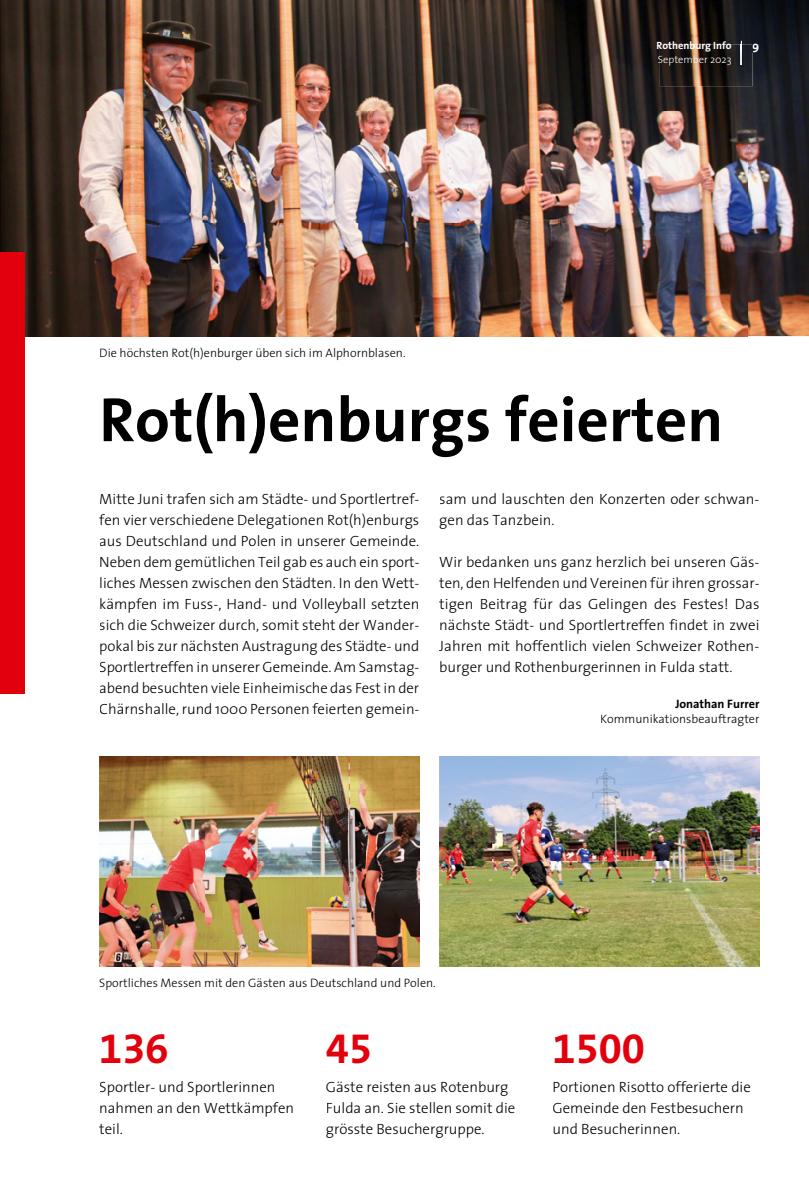
<style>
.page{position:relative;width:809px;height:1191px;background:#fff}
.page>*{position:absolute;margin:0;border:0;box-sizing:border-box;transform-origin:0 0}
.t1{font:700 63px "The Sans";color:#000}
.t2{font:42px "The Sans Bold Expert";color:#e3000d}
.t3{font:300 14.88px/21px "The Sans";color:#000}
.t4{font:300 12.25px "The Sans";color:#000}
.t5{font:700 12.25px "The Sans";color:#000}
.t6{font:700 12.25px "The Sans";color:#fff}
.t7{font:700 10.5px "The Sans";color:#fff}
.t8{font:300 10.5px "The Sans";color:#fff}
</style>
<div class="page">
<img style="left:0;top:0;width:809px;height:336px">
<svg style="left:752px;top:44px;width:6px;height:9px"></svg>
<img style="left:99px;top:756px;width:320px;height:210px">
<img style="left:439px;top:756px;width:320px;height:210px">
<div style="left:0;top:252px;width:25px;height:441px;background:#e3000d"></div>
<img style="left:660px;top:45px;width:92px;height:41px">
<svg style="left:740px;top:41px;width:1px;height:23px"></svg>
<p class="t4" style="left:99px;top:343px;width:308px">Die höchsten Rot(h)enburger üben sich im Alphornblasen.</p>
<p class="t7" style="left:656px;top:37px;width:77px">Rothenburg Info</p>
<p class="t6" style="left:752px;top:36px;width:9px">9</p>
<p class="t8" style="left:658px;top:51px;width:75px">September 2023</p>
<h1 class="t1" style="left:99px;top:367px;width:625px">Rot(h)enburgs feierten</h1>
<p class="t3" style="left:99px;top:488px;width:322px;text-align:justify">Mitte Juni trafen sich am Städte- und Sportlertref&shy;fen vier verschiedene Delegationen Rot(h)enburgs aus Deutschland und Polen in unserer Gemeinde.<br>Neben dem gemütlichen Teil gab es auch ein sport&shy;liches Messen zwischen den Städten. In den Wett&shy;kämpfen im Fuss-, Hand- und Volleyball setzten sich die Schweizer durch, somit steht der Wander&shy;pokal bis zur nächsten Austragung des Städte- und Sportlertreffen in unserer Gemeinde. Am Samstag&shy;abend besuchten viele Einheimische das Fest in der Chärnshalle, rund 1000 Personen feierten gemein-</p>
<p class="t3" style="left:439px;top:488px;width:322px">sam und lauschten den Konzerten oder schwan&shy;gen das Tanzbein.</p>
<p class="t3" style="left:439px;top:551px;width:322px;text-align:justify">Wir bedanken uns ganz herzlich bei unseren Gäs&shy;ten, den Helfenden und Vereinen für ihren grossar&shy;tigen Beitrag für das Gelingen des Festes! Das nächste Städt- und Sportlertreffen findet in zwei Jahren mit hoffentlich vielen Schweizer Rothen&shy;burger und Rothenburgerinnen in Fulda statt.</p>
<p class="t5" style="left:675px;top:693px;width:85px">Jonathan Furrer</p>
<p class="t4" style="left:600px;top:708px;width:161px">Kommunikationsbeauftragter</p>
<p class="t4" style="left:99px;top:973px;width:338px">Sportliches Messen mit den Gästen aus Deutschland und Polen.</p>
<h2 class="t2" style="left:99px;top:1013px;width:71px">136</h2>
<p class="t3" style="left:99px;top:1076px;width:196px">Sportler- und Sportlerinnen nahmen an den Wettkämpfen teil.</p>
<h2 class="t2" style="left:326px;top:1013px;width:48px">45</h2>
<p class="t3" style="left:326px;top:1076px;width:191px">Gäste reisten aus Rotenburg<br>Fulda an. Sie stellen somit die grösste Besuchergruppe.</p>
<h2 class="t2" style="left:552px;top:1013px;width:94px">1500</h2>
<p class="t3" style="left:552px;top:1076px;width:200px">Portionen Risotto offerierte die<br>Gemeinde den Festbesuchern und Besucherinnen.</p>
</div>
